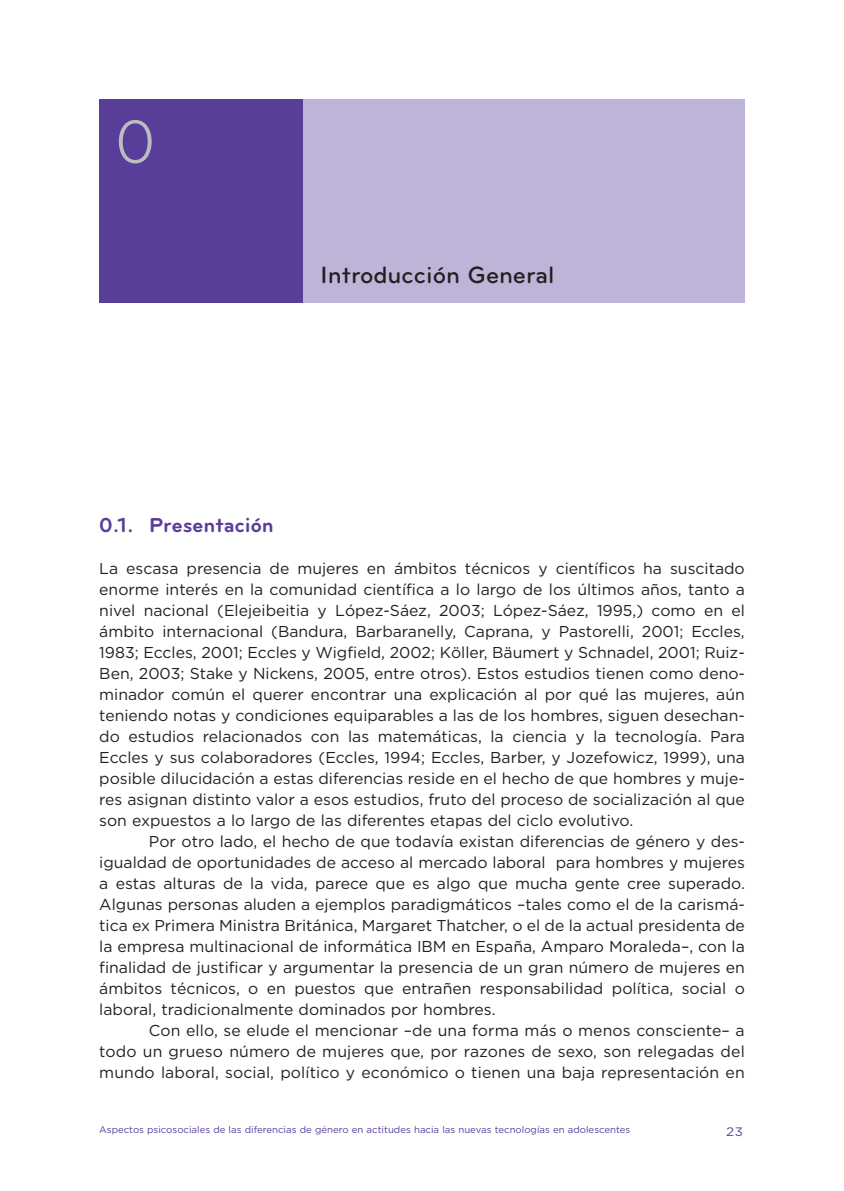
<style>
.page{position:relative;width:844px;height:1191px;background:#fff}
.page>*{position:absolute;margin:0;border:0;box-sizing:border-box;transform-origin:0 0}
.t1{font:63px "Bryant";color:#bcbdc0}
.t2{font:500 24.5px "Bryant";color:#231f20}
.t3{font:700 21px "Bryant";color:#593e99}
.t4{font:15.75px/21px "Gotham";color:#231f20;text-align:justify}
.t5{font:12.25px "Gotham";color:#593e99;scale:1.1 1}
.t6{font:9.62px "Gotham";color:#593e99}
</style>
<div class="page">
<div style="left:303px;top:99px;width:441px;height:204px;background:#beb4d8"></div>
<div style="left:99px;top:99px;width:204px;height:204px;background:#593e99"></div>
<h1 class="t1" style="left:115px;top:121px;width:43px">0</h1>
<h2 class="t2" style="left:320px;top:267px;width:236px">Introducción General</h2>
<h3 class="t3" style="left:99px;top:518px;width:176px">0.1. Presentación</h3>
<p class="t4" style="left:99px;top:558px;width:647px">La escasa presencia de mujeres en ámbitos técnicos y científicos ha suscitado enorme interés en la comunidad científica a lo largo de los últimos años, tanto a nivel nacional (Elejeibeitia y López-Sáez, 2003; López-Sáez, 1995,) como en el ámbito internacional (Bandura, Barbaranelly, Caprana, y Pastorelli, 2001; Eccles, 1983; Eccles, 2001; Eccles y Wigfield, 2002; Köller, Bäumert y Schnadel, 2001; Ruiz-Ben, 2003; Stake y Nickens, 2005, entre otros). Estos estudios tienen como deno&shy;minador común el querer encontrar una explicación al por qué las mujeres, aún teniendo notas y condiciones equiparables a las de los hombres, siguen desechan&shy;do estudios relacionados con las matemáticas, la ciencia y la tecnología. Para Eccles y sus colaboradores (Eccles, 1994; Eccles, Barber, y Jozefowicz, 1999), una posible dilucidación a estas diferencias reside en el hecho de que hombres y muje&shy;res asignan distinto valor a esos estudios, fruto del proceso de socialización al que son expuestos a lo largo de las diferentes etapas del ciclo evolutivo.</p>
<p class="t4" style="left:99px;top:831px;width:647px;text-indent:50px">Por otro lado, el hecho de que todavía existan diferencias de género y des&shy;igualdad de oportunidades de acceso al mercado laboral para hombres y mujeres a estas alturas de la vida, parece que es algo que mucha gente cree superado.<br>Algunas personas aluden a ejemplos paradigmáticos –tales como el de la carismá&shy;tica ex Primera Ministra Británica, Margaret Thatcher, o el de la actual presidenta de la empresa multinacional de informática IBM en España, Amparo Moraleda–, con la finalidad de justificar y argumentar la presencia de un gran número de mujeres en ámbitos técnicos, o en puestos que entrañen responsabilidad política, social o laboral, tradicionalmente dominados por hombres.</p>
<p class="t4" style="left:99px;top:1020px;width:646px;text-indent:50px">Con ello, se elude el mencionar –de una forma más o menos consciente– a todo un grueso número de mujeres que, por razones de sexo, son relegadas del mundo laboral, social, político y económico o tienen una baja representación en</p>
<p class="t6" style="left:99px;top:1123px;width:532px">Aspectos psicosociales de las diferencias de género en actitudes hacia las nuevas tecnologías en adolescentes</p>
<p class="t5" style="left:726px;top:1124px;width:17px">23</p>
</div>
